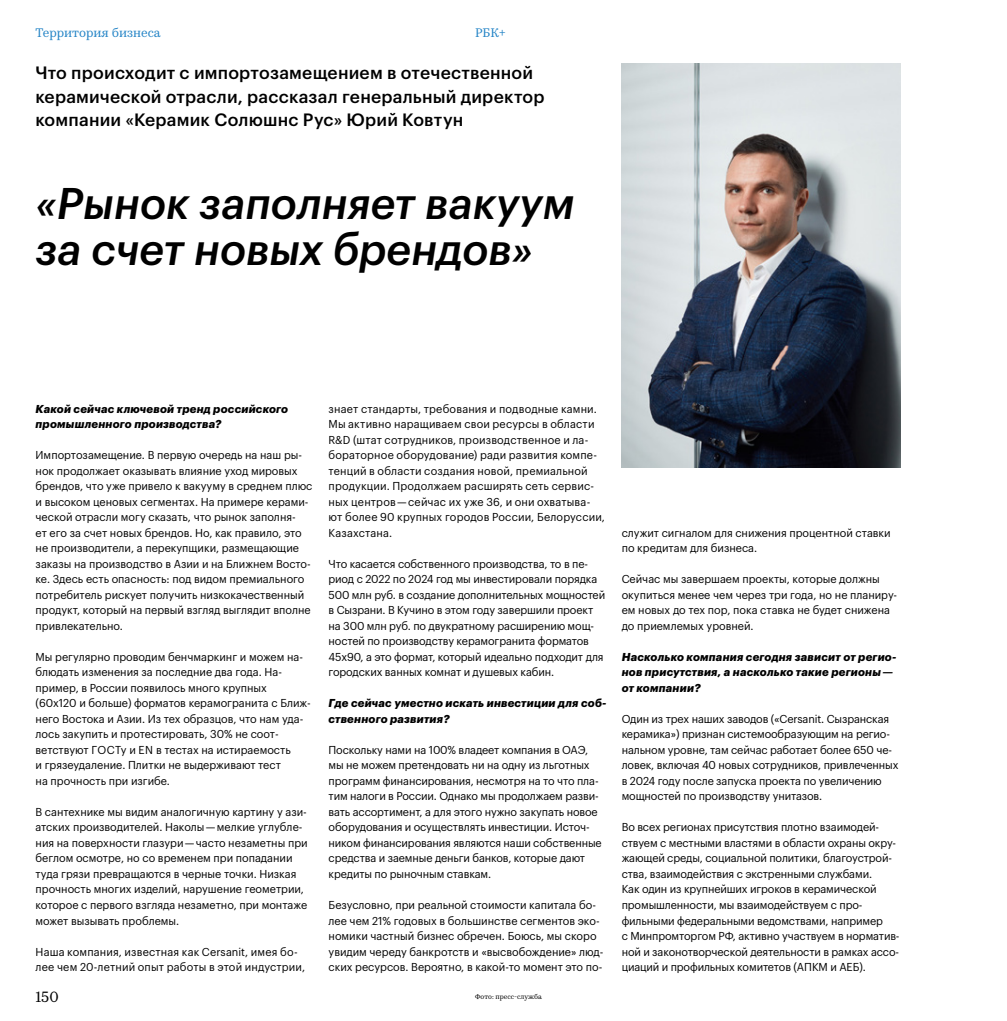
<style>
.page{position:relative;width:1007px;height:1021px;background:#fff}
.page>*{position:absolute;margin:0;border:0;box-sizing:border-box;transform-origin:0 0}
.t1{font:italic 500 43.38px/46.5px "Graphik RBCLC";color:#000}
.t2{font:500 17.5px/23.2px "Graphik RBCLC";letter-spacing:.01em;color:#000}
.t3{font:15px "Kazimir Text RBC";color:#000}
.t4{font:12.5px "Kazimir Text RBC";color:#2484c6}
.t5{font:11.25px/15.5px "Graphik RBCLC";color:#000}
.t6{font:italic 700 11.25px/15.5px "Graphik RBCLC";letter-spacing:.02em;color:#000}
.t7{font:6.88px "Kazimir Text RBC";color:#000}
</style>
<div class="page">
<img style="left:621px;top:64px;width:279px;height:403px">
<p class="t4" style="left:35px;top:23px;width:127px">Территория бизнеса</p>
<p class="t4" style="left:475px;top:23px;width:32px">РБК+</p>
<h2 class="t2" style="left:35px;top:60px;width:510px">Что происходит с импортозамещением в отечественной керамической отрасли, рассказал генеральный директор компании «Керамик Солюшнс Рус» Юрий Ковтун</h2>
<h1 class="t1" style="left:35px;top:176px;width:540px">«Рынок заполняет вакуум за счет новых брендов»</h1>
<p class="t6" style="left:36px;top:400px;width:254px">Какой сейчас ключевой тренд российского промышленного производства?</p>
<p class="t5" style="left:36px;top:446px;width:278px">Импортозамещение. В первую очередь на наш ры&shy;нок продолжает оказывать влияние уход мировых брендов, что уже привело к вакууму в среднем плюс и высоком ценовых сегментах. На примере керами&shy;ческой отрасли могу сказать, что рынок заполня-<br>ет его за счет новых брендов. Но, как правило, это не производители, а перекупщики, размещающие заказы на производство в Азии и на Ближнем Восто&shy;ке. Здесь есть опасность: под видом премиального потребитель рискует получить низкокачественный продукт, который на первый взгляд выглядит вполне привлекательно.</p>
<p class="t5" style="left:36px;top:648px;width:276px">Мы регулярно проводим бенчмаркинг и можем на&shy;блюдать изменения за последние два года. На&shy;пример, в России появилось много крупных (60х120 и больше) форматов керамогранита с Ближ&shy;него Востока и Азии. Из тех образцов, что нам уда&shy;лось закупить и протестировать, 30% не соот&shy;ветствуют ГОСТу и EN в тестах на истираемость<br>и грязеудаление. Плитки не выдерживают тест<br>на прочность при изгибе.</p>
<p class="t5" style="left:36px;top:803px;width:273px">В сантехнике мы видим аналогичную картину у ази&shy;атских производителей. Наколы—мелкие углубле&shy;ния на поверхности глазури—часто незаметны при беглом осмотре, но со временем при попадании туда грязи превращаются в черные точки. Низкая прочность многих изделий, нарушение геометрии, которое с первого взгляда незаметно, при монтаже может вызывать проблемы.</p>
<p class="t5" style="left:36px;top:942px;width:271px">Наша компания, известная как Cersanit, имея бо&shy;лее чем 20-летний опыт работы в этой индустрии,</p>
<h3 class="t3" style="left:35px;top:985px;width:25px">150</h3>
<p class="t5" style="left:328px;top:400px;width:278px">знает стандарты, требования и подводные камни.<br>Мы активно наращиваем свои ресурсы в области R&amp;D (штат сотрудников, производственное и ла&shy;бораторное оборудование) ради развития компе&shy;тенций в области создания новой, премиальной продукции. Продолжаем расширять сеть сервис&shy;ных центров—сейчас их уже 36, и они охватыва&shy;ют более 90 крупных городов России, Белоруссии, Казахстана.</p>
<p class="t5" style="left:328px;top:555px;width:278px">Что касается собственного производства, то в пе&shy;риод с 2022 по 2024 год мы инвестировали порядка 500 млн руб. в создание дополнительных мощностей в Сызрани. В Кучино в этом году завершили проект на 300 млн руб. по двукратному расширению мощ&shy;ностей по производству керамогранита форматов 45х90, а это формат, который идеально подходит для городских ванных комнат и душевых кабин.</p>
<p class="t6" style="left:328px;top:694px;width:279px">Где сейчас уместно искать инвестиции для соб&shy;ственного развития?</p>
<p class="t5" style="left:328px;top:741px;width:275px">Поскольку нами на 100% владеет компания в ОАЭ, мы не можем претендовать ни на одну из льготных программ финансирования, несмотря на то что пла&shy;тим налоги в России. Однако мы продолжаем разви&shy;вать ассортимент, а для этого нужно закупать новое оборудования и осуществлять инвестиции. Источ&shy;ником финансирования являются наши собственные средства и заемные деньги банков, которые дают кредиты по рыночным ставкам.</p>
<p class="t5" style="left:328px;top:896px;width:276px">Безусловно, при реальной стоимости капитала бо&shy;лее чем 21% годовых в большинстве сегментов эко&shy;номики частный бизнес обречен. Боюсь, мы скоро увидим череду банкротств и «высвобождение» люд&shy;ских ресурсов. Вероятно, в какой-то момент это по-</p>
<p class="t7" style="left:475px;top:991px;width:68px">Фото: пресс-служба</p>
<p class="t5" style="left:621px;top:524px;width:270px">служит сигналом для снижения процентной ставки по кредитам для бизнеса.</p>
<p class="t5" style="left:621px;top:570px;width:277px">Сейчас мы завершаем проекты, которые должны окупиться менее чем через три года, но не планиру&shy;ем новых до тех пор, пока ставка не будет снижена до приемлемых уровней.</p>
<p class="t6" style="left:621px;top:648px;width:276px">Насколько компания сегодня зависит от регио&shy;нов присутствия, а насколько такие регионы— от компании?</p>
<p class="t5" style="left:621px;top:710px;width:278px">Один из трех наших заводов («Cersanit. Сызранская керамика») признан системообразующим на регио&shy;нальном уровне, там сейчас работает более 650 че&shy;ловек, включая 40 новых сотрудников, привлеченных в 2024 году после запуска проекта по увеличению мощностей по производству унитазов.</p>
<p class="t5" style="left:621px;top:818px;width:279px">Во всех регионах присутствия плотно взаимодей&shy;ствуем с местными властями в области охраны окру&shy;жающей среды, социальной политики, благоустрой&shy;ства, взаимодействия с экстренными службами.<br>Как один из крупнейших игроков в керамической промышленности, мы взаимодействуем с про&shy;фильными федеральными ведомствами, например<br>с Минпромторгом РФ, активно участвуем в норматив&shy;ной и законотворческой деятельности в рамках ассо&shy;циаций и профильных комитетов (АПКМ и АЕБ).</p>
</div>
